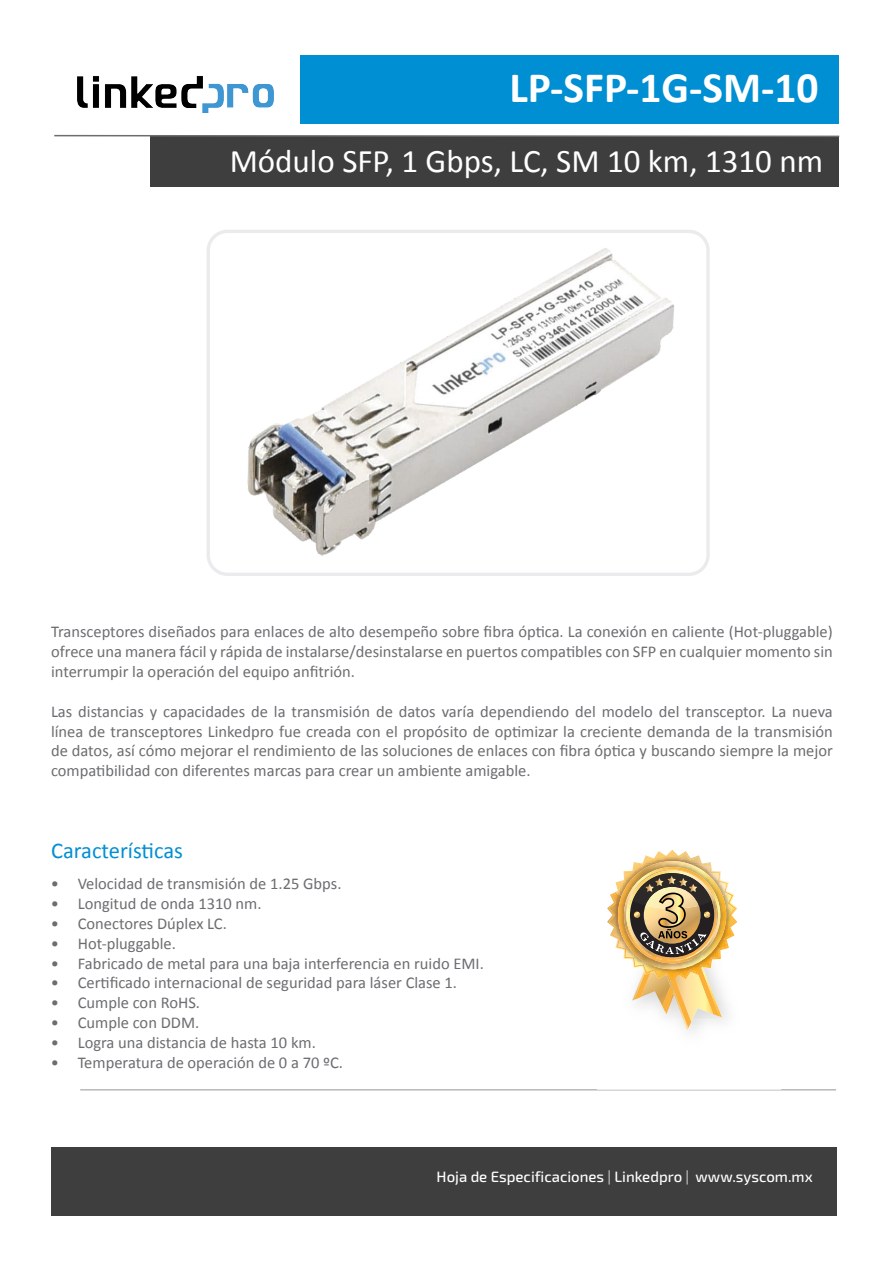
<style>
.page{position:relative;width:893px;height:1263px;background:#fff}
.page>*{position:absolute;margin:0;border:0;box-sizing:border-box;transform-origin:0 0}
.t1{font:700 43.5px "Calibri";color:#fff}
.SUBT{font:33px "Calibri";color:#fff}
.t2{font:22.5px "Calibri";color:#008fd3}
.DESCR{font:16.5px/19.8px "Calibri";color:#6c6d70;text-align:justify}
.t3{font:500 15px "Exo 2";color:#fff}
.s1{font-weight:300}
</style>
<div class="page">
<div style="left:300px;top:55px;width:538px;height:68px;background:#008fd3"></div>
<div style="left:151px;top:136px;width:688px;height:51px;background:#3e3e3f"></div>
<svg style="left:54px;top:134px;width:786px;height:4px"></svg>
<img style="left:77px;top:76px;width:197px;height:37px">
<div style="left:51px;top:1147px;width:785px;height:69px;background:#3e3e3f"></div>
<hr style="left:80px;top:1089px;width:756px;height:1px;background:#939598">
<div style="left:207px;top:230px;width:503px;height:346px;border:3px solid #e1e2e4;border-radius:19px"></div>
<img style="left:597px;top:1030px;width:184px;height:60px">
<img style="left:608px;top:851px;width:128px;height:179px">
<img style="left:247px;top:248px;width:427px;height:308px">
<p class="t1" style="left:510px;top:57px;width:311px">LP-SFP-1G-SM-10</p>
<p class="SUBT" style="left:230px;top:138px;width:595px">Módulo SFP, 1 Gbps, LC, SM 10 km, 1310 nm</p>
<p class="DESCR" style="left:51px;top:622px;width:783px">Transceptores diseñados para enlaces de alto desempeño sobre fibra óptica. La conexión en caliente (Hot-pluggable) ofrece una manera fácil y rápida de instalarse/desinstalarse en puertos compatibles con SFP en cualquier momento sin interrumpir la operación del equipo anfitrión.</p>
<p class="DESCR" style="left:51px;top:701px;width:783px">Las distancias y capacidades de la transmisión de datos varía dependiendo del modelo del transceptor. La nueva línea de transceptores Linkedpro fue creada con el propósito de optimizar la creciente demanda de la transmisión de datos, así cómo mejorar el rendimiento de las soluciones de enlaces con fibra óptica y buscando siempre la mejor compatibilidad con diferentes marcas para crear un ambiente amigable.</p>
<p class="t2" style="left:51px;top:835px;width:133px">Características</p>
<p class="DESCR" style="left:51px;top:874px;width:292px">• Velocidad de transmisión de 1.25 Gbps.</p>
<p class="DESCR" style="left:51px;top:893px;width:212px">• Longitud de onda 1310 nm.</p>
<p class="DESCR" style="left:51px;top:913px;width:178px">• Conectores Dúplex LC.</p>
<p class="DESCR" style="left:51px;top:933px;width:127px">• Hot-pluggable.</p>
<p class="DESCR" style="left:51px;top:953px;width:435px">• Fabricado de metal para una baja interferencia en ruido EMI.</p>
<p class="DESCR" style="left:51px;top:973px;width:408px">• Certificado internacional de seguridad para láser Clase 1.</p>
<p class="DESCR" style="left:51px;top:992px;width:151px">• Cumple con RoHS.</p>
<p class="DESCR" style="left:51px;top:1012px;width:150px">• Cumple con DDM.</p>
<p class="DESCR" style="left:51px;top:1032px;width:267px">• Logra una distancia de hasta 10 km.</p>
<p class="DESCR" style="left:51px;top:1052px;width:294px">• Temperatura de operación de 0 a 70 ºC.</p>
<p class="t3" style="left:437px;top:1167px;width:378px">Hoja de Especificaciones <span class="s1">|</span> Linkedpro <span class="s1">|</span> www.syscom.mx</p>
</div>
